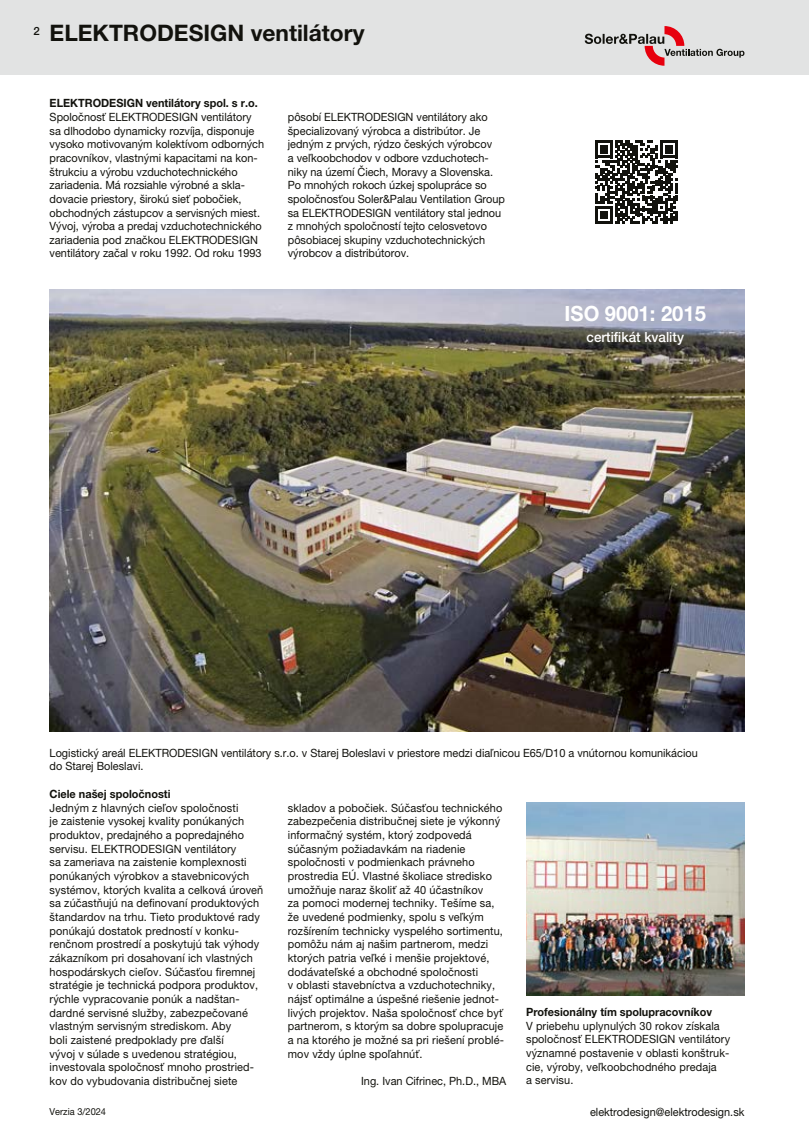
<style>
.page{position:relative;width:809px;height:1141px;background:#fff}
.page>*{position:absolute;margin:0;border:0;box-sizing:border-box;transform-origin:0 0}
.t1{font:700 22.75px "Helvetica Neue LT Pro";color:#12120d}
.t2{font:700 21px "Helvetica Neue LT Pro";color:#fff;scale:.96 1}
.t3{font:500 14px "Helvetica Neue LT Pro";color:#fff;scale:.96 1}
.t4{font:11.38px/13.7px "Helvetica Neue LT Pro";letter-spacing:.01em;color:#12120d;scale:.96 1}
.t5{font:700 11.38px "Helvetica Neue LT Pro";color:#12120d;scale:.96 1}
.t6{font:9.62px "Helvetica Neue LT Pro";color:#12120d;scale:.96 1}
</style>
<div class="page">
<div style="left:0;top:0;width:809px;height:74px;background:#e2e3e3"></div>
<svg style="left:584px;top:26px;width:160px;height:40px"></svg>
<img style="left:526px;top:803px;width:218px;height:193px">
<img style="left:50px;top:290px;width:694px;height:442px">
<svg style="left:595px;top:141px;width:83px;height:83px"></svg>
<h1 class="t1" style="left:33px;top:19px;width:332px"><sup>2</sup> ELEKTRODESIGN ventilátory</h1>
<p class="t5" style="left:50px;top:96px;width:218px">ELEKTRODESIGN ventilátory spol. s r.o.</p>
<p class="t4" style="left:50px;top:110px;width:225px">Spoločnosť ELEKTRODESIGN ventilátory sa dlhodobo dynamicky rozvíja, disponuje vysoko motivovaným kolektívom odborných pracovníkov, vlastnými kapacitami na kon&shy;štrukciu a výrobu vzduchotechnického zariadenia. Má rozsiahle výrobné a skla&shy;dovacie priestory, širokú sieť pobočiek, obchodných zástupcov a servisných miest.<br>Vývoj, výroba a predaj vzduchotechnického zariadenia pod značkou ELEKTRODESIGN ventilátory začal v roku 1992. Od roku 1993</p>
<p class="t4" style="left:288px;top:110px;width:228px">pôsobí ELEKTRODESIGN ventilátory ako špecializovaný výrobca a distribútor. Je jedným z prvých, rýdzo českých výrobcov<br>a veľkoobchodov v odbore vzduchotech&shy;niky na území Čiech, Moravy a Slovenska.<br>Po mnohých rokoch úzkej spolupráce so spoločnosťou Soler&amp;Palau Ventilation Group sa ELEKTRODESIGN ventilátory stal jednou z mnohých spoločností tejto celosvetovo pôsobiacej skupiny vzduchotechnických výrobcov a distribútorov.</p>
<h2 class="t2" style="left:564px;top:300px;width:149px">ISO 9001: 2015</h2>
<p class="t3" style="left:586px;top:328px;width:103px">certifikát kvality</p>
<p class="t4" style="left:50px;top:746px;width:676px">Logistický areál ELEKTRODESIGN ventilátory s.r.o. v Starej Boleslavi v priestore medzi diaľnicou E65/D10 a vnútornou komunikáciou do Starej Boleslavi.</p>
<p class="t5" style="left:50px;top:787px;width:127px">Ciele našej spoločnosti</p>
<p class="t4" style="left:50px;top:801px;width:224px">Jedným z hlavných cieľov spoločnosti<br>je zaistenie vysokej kvality ponúkaných produktov, predajného a popredajného servisu. ELEKTRODESIGN ventilátory<br>sa zameriava na zaistenie komplexnosti ponúkaných výrobkov a stavebnicových systémov, ktorých kvalita a celková úroveň sa zúčastňujú na definovaní produktových štandardov na trhu. Tieto produktové rady ponúkajú dostatok predností v konku&shy;renčnom prostredí a poskytujú tak výhody zákazníkom pri dosahovaní ich vlastných hospodárskych cieľov. Súčasťou firemnej stratégie je technická podpora produktov, rýchle vypracovanie ponúk a nadštan&shy;dardné servisné služby, zabezpečované vlastným servisným strediskom. Aby<br>boli zaistené predpoklady pre ďalší<br>vývoj v súlade s uvedenou stratégiou, investovala spoločnosť mnoho prostried&shy;kov do vybudovania distribučnej siete</p>
<p class="t4" style="left:288px;top:801px;width:227px">skladov a pobočiek. Súčasťou technického zabezpečenia distribučnej siete je výkonný informačný systém, ktorý zodpovedá súčasným požiadavkám na riadenie spoločnosti v podmienkach právneho prostredia EÚ. Vlastné školiace stredisko umožňuje naraz školiť až 40 účastníkov<br>za pomoci modernej techniky. Tešíme sa, že uvedené podmienky, spolu s veľkým rozšírením technicky vyspelého sortimentu, pomôžu nám aj našim partnerom, medzi ktorých patria veľké i menšie projektové, dodávateľské a obchodné spoločnosti<br>v oblasti stavebníctva a vzduchotechniky, nájsť optimálne a úspešné riešenie jednot&shy;livých projektov. Naša spoločnosť chce byť partnerom, s ktorým sa dobre spolupracuje a na ktorého je možné sa pri riešení problé&shy;mov vždy úplne spoľahnúť.</p>
<p class="t4" style="left:361px;top:1074px;width:153px">Ing. Ivan Cifrinec, Ph.D., MBA</p>
<p class="t6" style="left:50px;top:1106px;width:60px">Verzia 3/2024</p>
<p class="t5" style="left:526px;top:1005px;width:195px">Profesionálny tím spolupracovníkov</p>
<p class="t4" style="left:526px;top:1019px;width:214px">V priebehu uplynulých 30 rokov získala spoločnosť ELEKTRODESIGN ventilátory významné postavenie v oblasti konštruk&shy;cie, výroby, veľkoobchodného predaja<br>a servisu.</p>
<p class="t4" style="left:590px;top:1105px;width:162px">elektrodesign@elektrodesign.sk</p>
</div>
